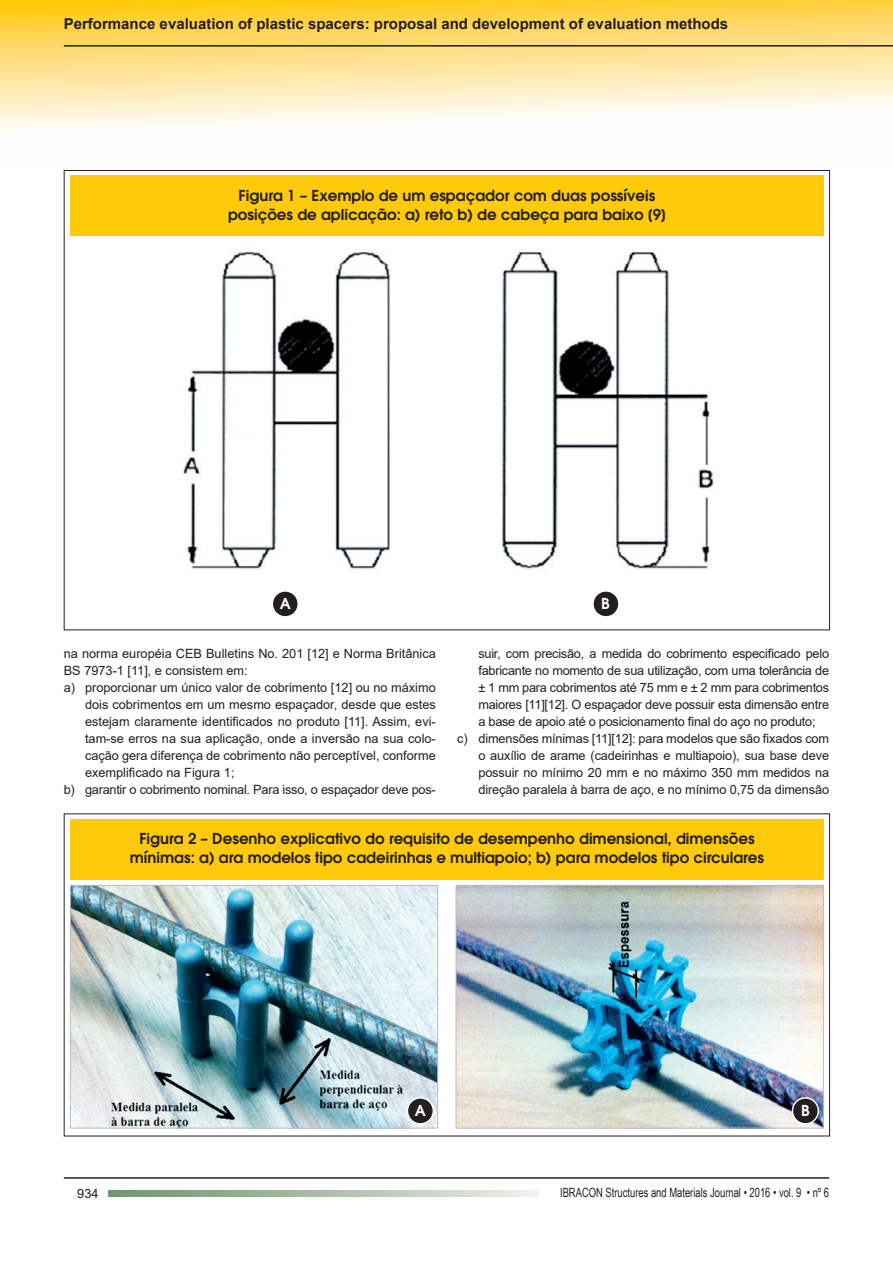
<style>
.page{position:relative;width:893px;height:1263px;background:#fff}
.page>*{position:absolute;margin:0;border:0;box-sizing:border-box;transform-origin:0 0}
.t1{font:600 15px/19px "Avant Garde";color:#231f20;text-align:center}
.t2{font:700 15px "Arial";color:#231f20}
.t3{font:600 15px "Avant Garde";color:#fff}
.t4{font:12.75px "Arial";letter-spacing:-.01em;color:#231f20}
.t5{font:12.75px "Arial Narrow";color:#231f20;scale:.9 1}
</style>
<div class="page">
<svg style="left:0;top:0;width:893px;height:130px;background:#fee498"></svg>
<hr style="left:64px;top:1177px;width:765px;height:2px;background:#231f20">
<hr style="left:64px;top:45px;width:829px;height:2px;background:#231f20">
<svg style="left:108px;top:1190px;width:431px;height:6px;background:#acc0aa"></svg>
<div style="left:70px;top:176px;width:753px;height:60px;background:#feca0a"></div>
<div style="left:272px;top:590px;width:27px;height:27px;border:3px solid #fff;border-radius:50%"></div>
<div style="left:273px;top:592px;width:24px;height:24px;background:#231f20;border-radius:50%"></div>
<div style="left:592px;top:590px;width:28px;height:27px;border:3px solid #fff;border-radius:50%"></div>
<div style="left:594px;top:592px;width:24px;height:24px;background:#231f20;border-radius:50%"></div>
<img style="left:502px;top:252px;width:212px;height:317px">
<img style="left:183px;top:252px;width:207px;height:317px">
<img style="left:72px;top:887px;width:364px;height:239px">
<div style="left:70px;top:885px;width:368px;height:243px;border:1px solid #bcbdc0"></div>
<div style="left:407px;top:1097px;width:27px;height:27px;border:3px solid #fff;border-radius:50%"></div>
<div style="left:408px;top:1099px;width:25px;height:24px;background:#231f20;border-radius:50%"></div>
<img style="left:458px;top:887px;width:363px;height:239px">
<div style="left:456px;top:885px;width:367px;height:243px;border:1px solid #bcbdc0"></div>
<div style="left:792px;top:1097px;width:27px;height:27px;border:3px solid #fff;border-radius:50%"></div>
<div style="left:793px;top:1099px;width:25px;height:24px;background:#231f20;border-radius:50%"></div>
<div style="left:70px;top:819px;width:753px;height:60px;background:#feca0a"></div>
<p class="t2" style="left:64px;top:13px;width:666px">Performance evaluation of plastic spacers: proposal and development of evaluation methods</p>
<p class="t1" style="left:228px;top:186px;width:439px">Figura 1 – Exemplo de um espaçador com duas possíveis posições de aplicação: a) reto b) de cabeça para baixo [9]</p>
<p class="t3" style="left:280px;top:594px;width:13px">A</p>
<p class="t3" style="left:601px;top:594px;width:10px">B</p>
<p class="t4" style="left:64px;top:645px;width:374px">na norma européia CEB Bulletins No. 201 [12] e Norma Britânica</p>
<p class="t4" style="left:64px;top:662px;width:186px">BS 7973-1 [11], e consistem em:</p>
<p class="t4" style="left:64px;top:679px;width:374px">a) proporcionar um único valor de cobrimento [12] ou no máximo</p>
<p class="t4" style="left:85px;top:696px;width:352px">dois cobrimentos em um mesmo espaçador, desde que estes</p>
<p class="t4" style="left:85px;top:713px;width:352px">estejam claramente identificados no produto [11]. Assim, evi-</p>
<p class="t4" style="left:85px;top:730px;width:352px">tam-se erros na sua aplicação, onde a inversão na sua colo-</p>
<p class="t4" style="left:85px;top:747px;width:352px">cação gera diferença de cobrimento não perceptível, conforme</p>
<p class="t4" style="left:85px;top:764px;width:151px">exemplificado na Figura 1;</p>
<p class="t4" style="left:64px;top:781px;width:374px">b) garantir o cobrimento nominal. Para isso, o espaçador deve pos-</p>
<p class="t4" style="left:478px;top:645px;width:352px">suir, com precisão, a medida do cobrimento especificado pelo</p>
<p class="t4" style="left:478px;top:662px;width:352px">fabricante no momento de sua utilização, com uma tolerância de</p>
<p class="t4" style="left:478px;top:679px;width:352px">± 1 mm para cobrimentos até 75 mm e ± 2 mm para cobrimentos</p>
<p class="t4" style="left:478px;top:696px;width:352px">maiores [11][12]. O espaçador deve possuir esta dimensão entre</p>
<p class="t4" style="left:478px;top:713px;width:339px">a base de apoio até o posicionamento final do aço no produto;</p>
<p class="t4" style="left:457px;top:730px;width:373px">c) dimensões mínimas [11][12]: para modelos que são fixados com</p>
<p class="t4" style="left:478px;top:747px;width:352px">o auxílio de arame (cadeirinhas e multiapoio), sua base deve</p>
<p class="t4" style="left:478px;top:764px;width:352px">possuir no mínimo 20 mm e no máximo 350 mm medidos na</p>
<p class="t4" style="left:478px;top:781px;width:352px">direção paralela à barra de aço, e no mínimo 0,75 da dimensão</p>
<p class="t1" style="left:130px;top:829px;width:636px">Figura 2 – Desenho explicativo do requisito de desempenho dimensional, dimensões mínimas: a) ara modelos tipo cadeirinhas e multiapoio; b) para modelos tipo circulares</p>
<p class="t3" style="left:415px;top:1101px;width:13px">A</p>
<p class="t3" style="left:801px;top:1101px;width:10px">B</p>
<p class="t4" style="left:77px;top:1185px;width:23px">934</p>
<p class="t5" style="left:560px;top:1183px;width:300px">IBRACON Structures and Materials Journal • 2016 • vol. 9 • nº 6</p>
</div>
